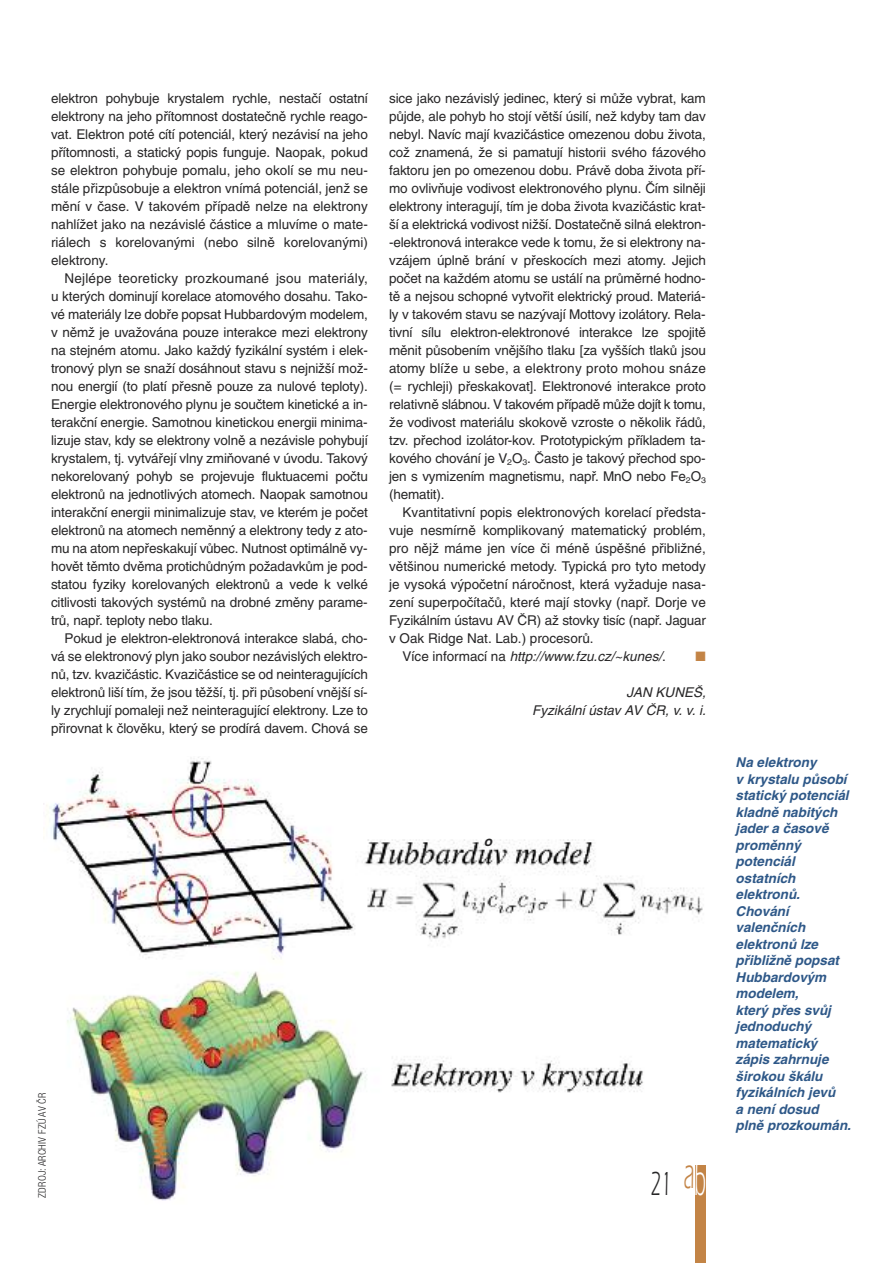
<style>
.page{position:relative;width:893px;height:1263px;background:#fff}
.page>*{position:absolute;margin:0;border:0;box-sizing:border-box;transform-origin:0 0}
.t1{font:34.5px "Itc Eras CE";color:#272627;scale:.55 1}
.t2{font:13.5px/18px "Helvetica CE";color:#272627;text-align:justify}
.t3{font:italic 700 13.5px/16.5px "Helvetica CE";color:#2e5888}
.t4{font:italic 13.5px/18px "Helvetica CE";color:#272627;text-align:right}
.t5{font:13.5px "Zapf Dingbats ITC";color:#c38446}
.t6{font:italic 700 13.5px "Helvetica CE";color:#272627}
.t7{font:300 condensed 10.5px "Helvetica NCE";letter-spacing:.02em;color:#272627}
.s1{font-style:normal}
.s2{font-size:45px;color:#fff}
</style>
<div class="page">
<div style="left:695px;top:1165px;width:11px;height:98px;background:#c38446"></div>
<img style="left:46px;top:757px;width:657px;height:444px">
<p class="t2" style="left:51px;top:91px;width:318px">elektron pohybuje krystalem rychle, nestačí ostatní elektrony na jeho přítomnost dostatečně rychle reago&shy;vat. Elektron poté cítí potenciál, který nezávisí na jeho přítomnosti, a statický popis funguje. Naopak, pokud se elektron pohybuje pomalu, jeho okolí se mu neu&shy;stále přizpůsobuje a elektron vnímá potenciál, jenž se mění v čase. V takovém případě nelze na elektrony nahlížet jako na nezávislé částice a mluvíme o mate&shy;riálech s korelovanými (nebo silně korelovanými) elektrony.</p>
<p class="t2" style="left:51px;top:271px;width:318px;text-indent:14px">Nejlépe teoreticky prozkoumané jsou materiály, u kterých dominují korelace atomového dosahu. Tako&shy;vé materiály lze dobře popsat Hubbardovým modelem, v němž je uvažována pouze interakce mezi elektrony na stejném atomu. Jako každý fyzikální systém i elek&shy;tronový plyn se snaží dosáhnout stavu s nejnižší mož&shy;nou energií (to platí přesně pouze za nulové teploty).<br>Energie elektronového plynu je součtem kinetické a in&shy;terakční energie. Samotnou kinetickou energii minima&shy;lizuje stav, kdy se elektrony volně a nezávisle pohybují krystalem, tj. vytvářejí vlny zmiňované v úvodu. Takový nekorelovaný pohyb se projevuje fluktuacemi počtu elektronů na jednotlivých atomech. Naopak samotnou interakční energii minimalizuje stav, ve kterém je počet elektronů na atomech neměnný a elektrony tedy z ato&shy;mu na atom nepřeskakují vůbec. Nutnost optimálně vy&shy;hovět těmto dvěma protichůdným požadavkům je pod&shy;statou fyziky korelovaných elektronů a vede k velké citlivosti takových systémů na drobné změny parame&shy;trů, např. teploty nebo tlaku.</p>
<p class="t2" style="left:51px;top:631px;width:318px;text-indent:14px">Pokud je elektron-elektronová interakce slabá, cho&shy;vá se elektronový plyn jako soubor nezávislých elektro&shy;nů, tzv. kvazičástic. Kvazičástice se od neinteragujících elektronů liší tím, že jsou těžší, tj. při působení vnější sí&shy;ly zrychlují pomaleji než neinteragující elektrony. Lze to přirovnat k člověku, který se prodírá davem. Chová se</p>
<p class="t2" style="left:389px;top:91px;width:318px">sice jako nezávislý jedinec, který si může vybrat, kam půjde, ale pohyb ho stojí větší úsilí, než kdyby tam dav nebyl. Navíc mají kvazičástice omezenou dobu života, což znamená, že si pamatují historii svého fázového faktoru jen po omezenou dobu. Právě doba života pří&shy;mo ovlivňuje vodivost elektronového plynu. Čím silněji elektrony interagují, tím je doba života kvazičástic krat&shy;ší a elektrická vodivost nižší. Dostatečně silná elektron--elektronová interakce vede k tomu, že si elektrony na&shy;vzájem úplně brání v přeskocích mezi atomy. Jejich počet na každém atomu se ustálí na průměrné hodno&shy;tě a nejsou schopné vytvořit elektrický proud. Materiá&shy;ly v takovém stavu se nazývají Mottovy izolátory. Rela&shy;tivní sílu elektron-elektronové interakce lze spojitě měnit působením vnějšího tlaku [za vyšších tlaků jsou atomy blíže u sebe, a elektrony proto mohou snáze (= rychleji) přeskakovat]. Elektronové interakce proto relativně slábnou. V takovém případě může dojít k tomu, že vodivost materiálu skokově vzroste o několik řádů, tzv. přechod izolátor-kov. Prototypickým příkladem ta&shy;kového chování je V<sub>2</sub>O<sub>3</sub>. Často je takový přechod spo&shy;jen s vymizením magnetismu, např. MnO nebo Fe<sub>2</sub>O<sub>3 </sub>(hematit).</p>
<p class="t2" style="left:403px;top:505px;width:305px">Kvantitativní popis elektronových korelací předsta-</p>
<p class="t2" style="left:389px;top:523px;width:318px">vuje nesmírně komplikovaný matematický problém,</p>
<p class="t2" style="left:389px;top:541px;width:318px">pro nějž máme jen více či méně úspěšné přibližné,</p>
<p class="t2" style="left:389px;top:559px;width:318px">většinou numerické metody. Typická pro tyto metody</p>
<p class="t2" style="left:389px;top:577px;width:318px">je vysoká výpočetní náročnost, která vyžaduje nasa-</p>
<p class="t2" style="left:389px;top:595px;width:318px">zení superpočítačů, které mají stovky (např. Dorje ve</p>
<p class="t2" style="left:389px;top:613px;width:318px">Fyzikálním ústavu AV ČR) až stovky tisíc (např. Jaguar</p>
<p class="t2" style="left:389px;top:631px;width:206px">v Oak Ridge Nat. Lab.) procesorů.</p>
<p class="t4" style="left:403px;top:649px;width:265px"><span class="s1">Více informací na</span> http://www.fzu.cz/~kunes/<span class="s1">.</span></p>
<p class="t5" style="left:696px;top:649px;width:12px">■</p>
<p class="t4" style="left:532px;top:685px;width:175px">JAN KUNEŠ,<br>Fyzikální ústav AV ČR, v. v. i.</p>
<p class="t6" style="left:484px;top:837px;width:10px">o</p>
<p class="t7" style="left:36px;top:1198px;width:106px;rotate:-90deg">ZDROJ: ARCHIV FZÚ AV ČR</p>
<h1 class="t1" style="left:651px;top:1172px;width:102px">21 <sup>a</sup><span class="s2">b</span></h1>
<p class="t3" style="left:736px;top:756px;width:117px">Na elektrony<br>v krystalu působí statický potenciál kladně nabitých jader a časově proměnný potenciál ostatních elektronů.<br>Chování valenčních elektronů lze přibližně popsat<br>Hubbardovým modelem,<br>který přes svůj jednoduchý matematický zápis zahrnuje širokou škálu fyzikálních jevů<br>a není dosud<br>plně prozkoumán.</p>
</div>
